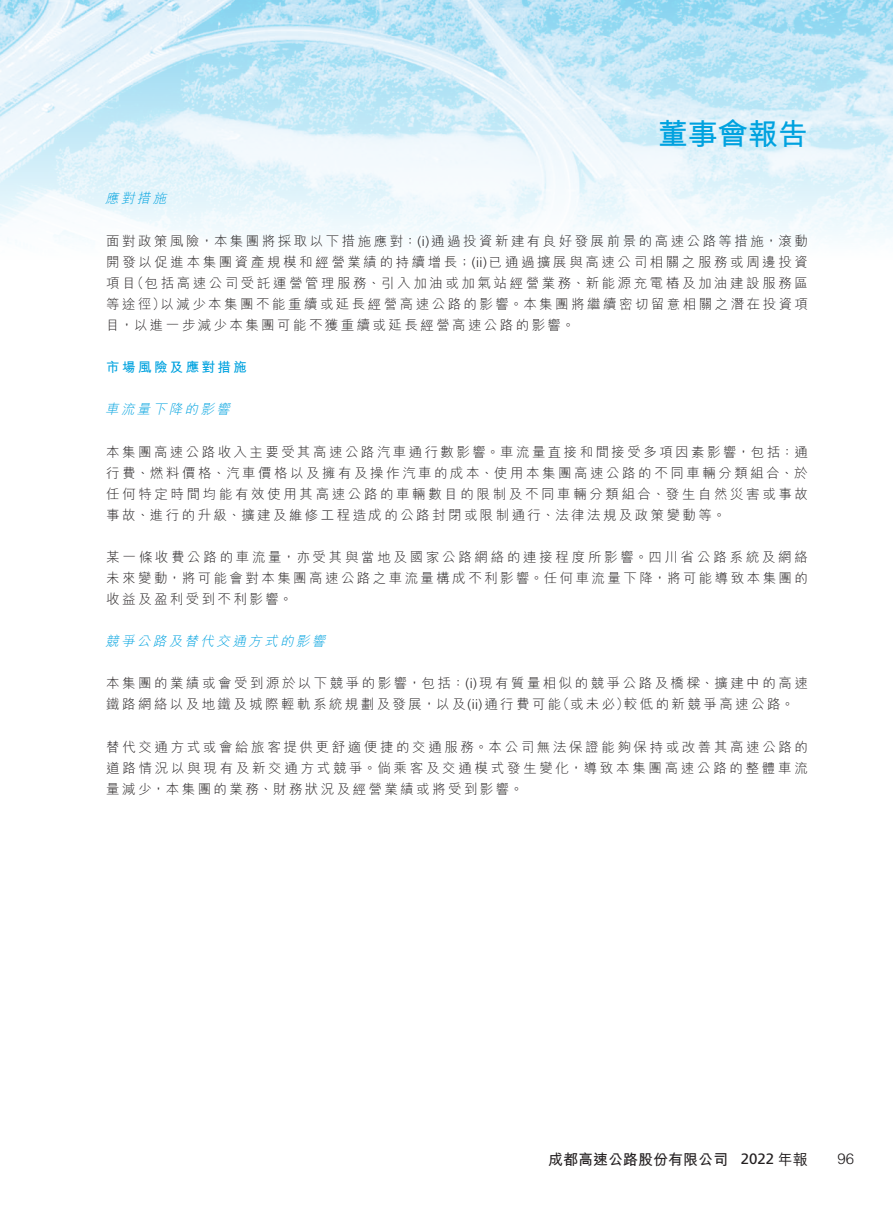
<style>
.page{position:relative;width:893px;height:1212px;background:#fff}
.page>*{position:absolute;margin:0;border:0;box-sizing:border-box;transform-origin:0 0}
.t1{font:700 30px "M Hei HK";color:#00a2df}
.t2{font:700 15px "M Hei HK";color:#231f20}
.t3{font:300 15px "Helvetica LT Std";color:#231f20}
._00_Body_text{font:300 13.5px/21px "M Hei HK";letter-spacing:.18em;color:#231f20;text-align:justify}
._03_Heading_3{font:italic 300 13.5px "M Hei HK";color:#00a2df}
._02_Heading_2{font:700 13.5px "M Hei HK";letter-spacing:.18em;color:#00a2df}
.s1{font-family:"Frutiger LT Std"}
.s2{font-family:"Frutiger LT Std";font-weight:400}
.s3{font-weight:500}
</style>
<div class="page">
<img style="left:0;top:0;width:893px;height:238px">
<h1 class="t1" style="left:658px;top:112px;width:151px">董事會報告</h1>
<p class="_03_Heading_3" style="left:105px;top:192px;width:66px">應對措施</p>
<p class="_00_Body_text" style="left:106px;top:230px;width:703px">面對政策風險，本集團將採取以下措施應對：<span class="s1">(i)</span>通過投資新建有良好發展前景的高速公路等措施，滾動開發以促進本集團資產規模和經營業績的持續增長；<span class="s1">(ii)</span>已通過擴展與高速公司相關之服務或周邊投資項目（包括高速公司受託運營管理服務、引入加油或加氣站經營業務、新能源充電樁及加油建設服務區等途徑）以減少本集團不能重續或延長經營高速公路的影響。本集團將繼續密切留意相關之潛在投資項目，以進一步減少本集團可能不獲重續或延長經營高速公路的影響。</p>
<p class="_02_Heading_2" style="left:106px;top:357px;width:142px">市場風險及應對措施</p>
<p class="_03_Heading_3" style="left:105px;top:402px;width:129px">車流量下降的影響</p>
<p class="_00_Body_text" style="left:106px;top:441px;width:703px">本集團高速公路收入主要受其高速公路汽車通行數影響。車流量直接和間接受多項因素影響，包括：通行費、燃料價格、汽車價格以及擁有及操作汽車的成本、使用本集團高速公路的不同車輛分類組合、於任何特定時間均能有效使用其高速公路的車輛數目的限制及不同車輛分類組合、發生自然災害或事故事故、進行的升級、擴建及維修工程造成的公路封閉或限制通行、法律法規及政策變動等。</p>
<p class="_00_Body_text" style="left:106px;top:546px;width:703px">某一條收費公路的車流量，亦受其與當地及國家公路網絡的連接程度所影響。四川省公路系統及網絡未來變動，將可能會對本集團高速公路之車流量構成不利影響。任何車流量下降，將可能導致本集團的收益及盈利受到不利影響。</p>
<p class="_03_Heading_3" style="left:105px;top:634px;width:225px">競爭公路及替代交通方式的影響</p>
<p class="_00_Body_text" style="left:106px;top:673px;width:703px">本集團的業績或會受到源於以下競爭的影響，包括：<span class="s1">(i)</span>現有質量相似的競爭公路及橋樑、擴建中的高速鐵路網絡以及地鐵及城際輕軌系統規劃及發展，以及<span class="s1">(ii)</span>通行費可能（或未必）較低的新競爭高速公路。</p>
<p class="_00_Body_text" style="left:106px;top:736px;width:703px">替代交通方式或會給旅客提供更舒適便捷的交通服務。本公司無法保證能夠保持或改善其高速公路的道路情況以與現有及新交通方式競爭。倘乘客及交通模式發生變化，導致本集團高速公路的整體車流量減少，本集團的業務、財務狀況及經營業績或將受到影響。</p>
<p class="t2" style="left:548px;top:1148px;width:261px">成都高速公路股份有限公司 <span class="s2">2022</span> <span class="s3">年報</span></p>
<p class="t3" style="left:837px;top:1149px;width:18px">96</p>
</div>
